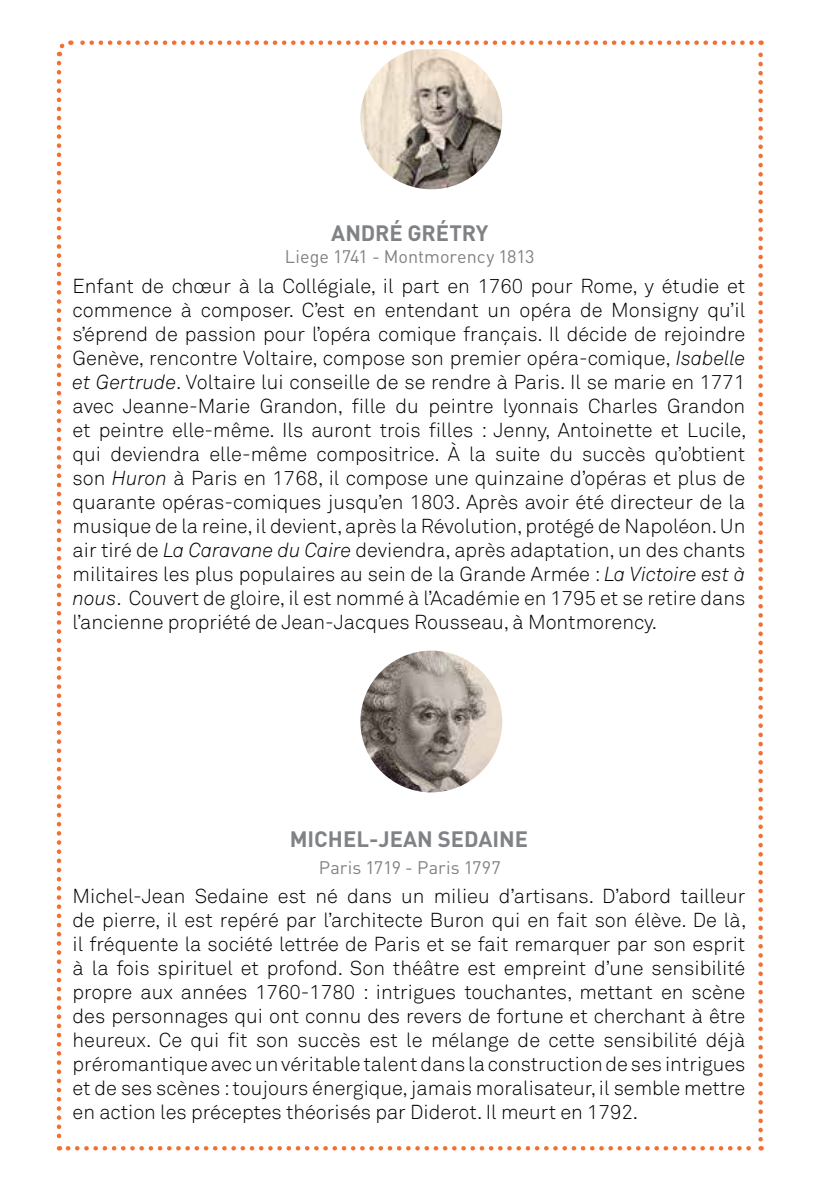
<style>
.page{position:relative;width:840px;height:1191px;background:#fff}
.page>*{position:absolute;margin:0;border:0;box-sizing:border-box;transform-origin:0 0}
.t1{font:700 22px "DIN";color:#808285}
.t2{font:300 20px/24px "Akkurat";color:#000;text-align:justify}
.t3{font:18px "DIN";color:#808285}
.s1{font-style:italic}
</style>
<div class="page">
<svg style="left:57px;top:63px;width:4px;height:1087px"></svg>
<svg style="left:68px;top:1146px;width:693px;height:4px"></svg>
<svg style="left:758px;top:40px;width:4px;height:1099px"></svg>
<svg style="left:56px;top:40px;width:695px;height:16px"></svg>
<img style="left:360px;top:49px;width:142px;height:140px">
<img style="left:360px;top:650px;width:142px;height:142px;border-radius:71px">
<p class="t1" style="left:331px;top:219px;width:159px">ANDRÉ GRÉTRY</p>
<p class="t3" style="left:285px;top:245px;width:251px">Liege 1741 - Montmorency 1813</p>
<p class="t2" style="left:73px;top:273px;width:675px">Enfant de chœur à la Collégiale, il part en 1760 pour Rome, y étudie et commence à composer. C’est en entendant un opéra de Monsigny qu’il s’éprend de passion pour l’opéra comique français. Il décide de rejoindre Genève, rencontre Voltaire, compose son premier opéra-comique, <span class="s1">Isabelle et Gertrude</span>. Voltaire lui conseille de se rendre à Paris. Il se marie en 1771 avec Jeanne-Marie Grandon, fille du peintre lyonnais Charles Grandon et peintre elle-même. Ils auront trois filles : Jenny, Antoinette et Lucile, qui deviendra elle-même compositrice. À la suite du succès qu’obtient son <span class="s1">Huron</span> à Paris en 1768, il compose une quinzaine d’opéras et plus de quarante opéras-comiques jusqu’en 1803. Après avoir été directeur de la musique de la reine, il devient, après la Révolution, protégé de Napoléon. Un air tiré de <span class="s1">La Caravane du Caire</span> deviendra, après adaptation, un des chants militaires les plus populaires au sein de la Grande Armée : <span class="s1">La Victoire est à nous</span>. Couvert de gloire, il est nommé à l’Académie en 1795 et se retire dans l’ancienne propriété de Jean-Jacques Rousseau, à Montmorency.</p>
<p class="t1" style="left:289px;top:825px;width:240px">MICH EL-JEAN SEDAIN E</p>
<p class="t3" style="left:318px;top:856px;width:183px">Paris 1719 - Paris 1797</p>
<p class="t2" style="left:73px;top:884px;width:675px">Michel-Jean Sedaine est né dans un milieu d’artisans. D’abord tailleur de pierre, il est repéré par l’architecte Buron qui en fait son élève. De là, il fréquente la société lettrée de Paris et se fait remarquer par son esprit à la fois spirituel et profond. Son théâtre est empreint d’une sensibilité propre aux années 1760-1780 : intrigues touchantes, mettant en scène des personnages qui ont connu des revers de fortune et cherchant à être heureux. Ce qui fit son succès est le mélange de cette sensibilité déjà préromantique avec un véritable talent dans la construction de ses intrigues et de ses scènes : toujours énergique, jamais moralisateur, il semble mettre en action les préceptes théorisés par Diderot. Il meurt en 1792.</p>
</div>
